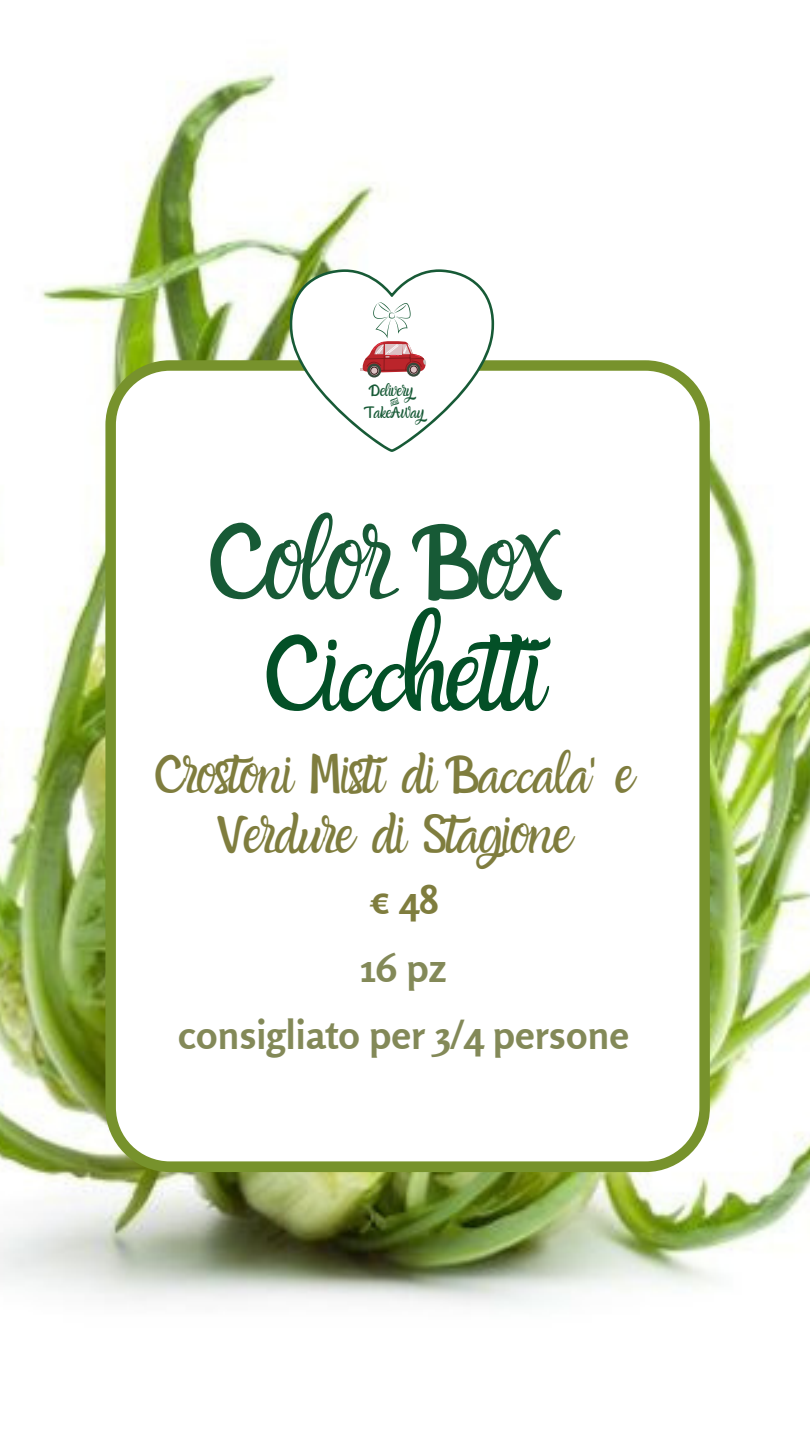
<style>
.page{position:relative;width:810px;height:1440px;background:#fff}
.page>*{position:absolute;margin:0;border:0;box-sizing:border-box;transform-origin:0 0}
.t1{font:80px "Amazone";color:#175a36}
.t2{font:80px "Amazone";color:#035027}
.t3{font:40px/60px "Amazone";color:#7f7d3e;text-align:center}
.t4{font:700 40px/67.5px "Rosario";color:#838958;text-align:center}
.t5{font:700 40px "Rosario";color:#7f7d3e}
.t6{font:12px/12.5px "Amazone";color:#175a36;text-align:center}
</style>
<div class="page">
<img style="left:0;top:69px;width:810px;height:1238px">
<svg style="left:105px;top:360px;width:605px;height:812px"></svg>
<svg style="left:287px;top:269px;width:210px;height:183px"></svg>
<p class="t6" style="left:371px;top:385px;width:44px">Delivery &amp;</p>
<p class="t6" style="left:366px;top:408px;width:60px">TakeAway</p>
<h1 class="t1" style="left:209px;top:525px;width:351px">Color Box</h1>
<h1 class="t2" style="left:266px;top:637px;width:277px">Cicchet i</h1>
<p class="t3" style="left:155px;top:749px;width:479px">Crostoni Misti di Baccala' e<br>Verdure di Stagione</p>
<p class="t5" style="left:370px;top:875px;width:70px">€ 48</p>
<p class="t4" style="left:178px;top:933px;width:453px">16 pz<br>consigliato per 3/4 persone</p>
</div>
